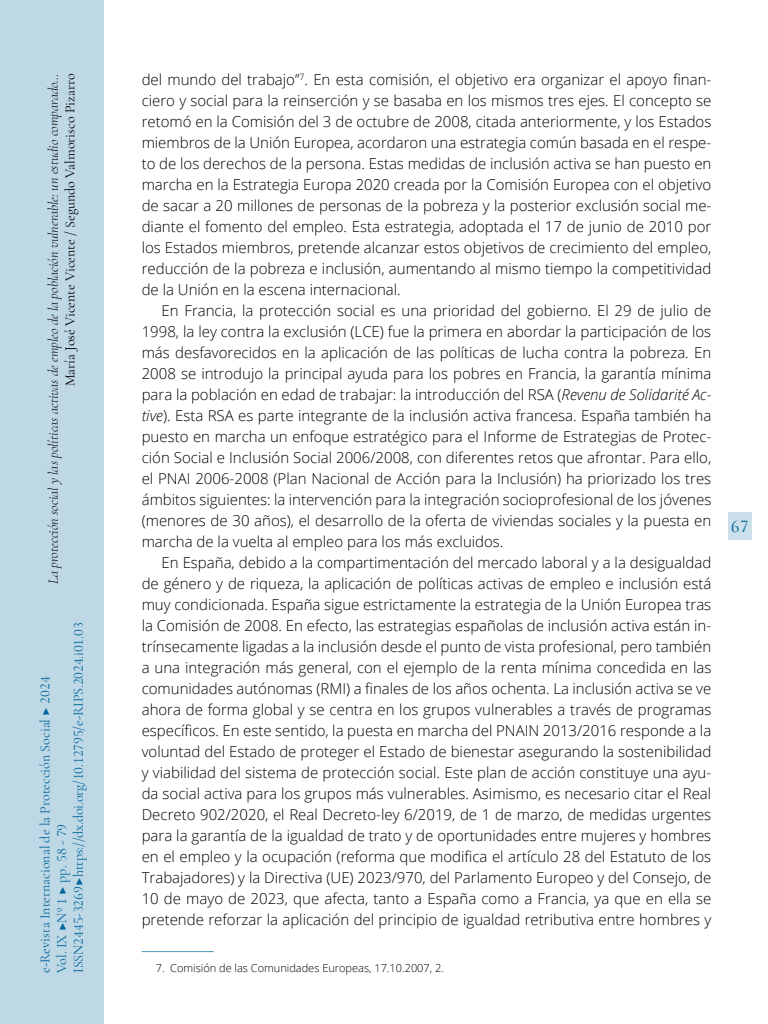
<style>
.page{position:relative;width:768px;height:1024px;background:#fff}
.page>*{position:absolute;margin:0;border:0;box-sizing:border-box;transform-origin:0 0}
.t1{font:500 18px "Cormorant Garamond";color:#006599}
.t2{font:300 15px/21px "Open Sans";color:#000;text-align:justify}
.t3{font:14px/16.8px "Cormorant Garamond";color:#006599}
.t4{font:italic 300 14px "Cormorant Garamond";color:#000}
.t5{font:14px "Cormorant Garamond";color:#000}
.t6{font:300 11px "Open Sans";color:#000}
.s1{font-style:italic}
</style>
<div class="page">
<hr style="left:142px;top:951px;width:72px;height:1px;background:#4d93b8">
<div style="left:0;top:0;width:103px;height:1024px;background:#bfd8e6"></div>
<div style="left:728px;top:512px;width:23px;height:28px;background:#cce0eb"></div>
<p class="t4" style="left:45px;top:584px;width:512px;rotate:-90deg">La protección social y las políticas activas de empleo de la población vulnerable: un estudio comparado…</p>
<p class="t5" style="left:62px;top:386px;width:314px;rotate:-90deg">María José Vicente Vicente / Segundo Valmorisco Pizarro</p>
<p class="t3" style="left:36px;top:973px;width:352px;rotate:-90deg">e-Revista Internacional de la Protección Social ▶ 2024<br>Vol. IX ▶Nº 1 ▶ pp. 58 - 79<br>ISSN 2445-3269 ▶ https://dx.doi.org/10.12795/e-RIPS.2024.i01.03</p>
<p class="t2" style="left:142px;top:69px;width:571px">del mundo del trabajo”<sup>7</sup>. En esta comisión, el objetivo era organizar el apoyo finan&shy;ciero y social para la reinserción y se basaba en los mismos tres ejes. El concepto se retomó en la Comisión del 3 de octubre de 2008, citada anteriormente, y los Estados miembros de la Unión Europea, acordaron una estrategia común basada en el respe&shy;to de los derechos de la persona. Estas medidas de inclusión activa se han puesto en marcha en la Estrategia Europa 2020 creada por la Comisión Europea con el objetivo de sacar a 20 millones de personas de la pobreza y la posterior exclusión social me&shy;diante el fomento del empleo. Esta estrategia, adoptada el 17 de junio de 2010 por los Estados miembros, pretende alcanzar estos objetivos de crecimiento del empleo, reducción de la pobreza e inclusión, aumentando al mismo tiempo la competitividad de la Unión en la escena internacional.</p>
<p class="t2" style="left:142px;top:300px;width:571px;text-indent:20px">En Francia, la protección social es una prioridad del gobierno. El 29 de julio de 1998, la ley contra la exclusión (LCE) fue la primera en abordar la participación de los más desfavorecidos en la aplicación de las políticas de lucha contra la pobreza. En 2008 se introdujo la principal ayuda para los pobres en Francia, la garantía mínima para la población en edad de trabajar: la introducción del RSA (<span class="s1">Revenu de Solidarité Ac&shy;tive</span>). Esta RSA es parte integrante de la inclusión activa francesa. España también ha puesto en marcha un enfoque estratégico para el Informe de Estrategias de Protec&shy;ción Social e Inclusión Social 2006/2008, con diferentes retos que afrontar. Para ello, el PNAI 2006-2008 (Plan Nacional de Acción para la Inclusión) ha priorizado los tres ámbitos siguientes: la intervención para la integración socioprofesional de los jóvenes (menores de 30 años), el desarrollo de la oferta de viviendas sociales y la puesta en marcha de la vuelta al empleo para los más excluidos.</p>
<p class="t2" style="left:142px;top:552px;width:571px;text-indent:20px">En España, debido a la compartimentación del mercado laboral y a la desigualdad de género y de riqueza, la aplicación de políticas activas de empleo e inclusión está muy condicionada. España sigue estrictamente la estrategia de la Unión Europea tras la Comisión de 2008. En efecto, las estrategias españolas de inclusión activa están in&shy;trínsecamente ligadas a la inclusión desde el punto de vista profesional, pero también a una integración más general, con el ejemplo de la renta mínima concedida en las comunidades autónomas (RMI) a finales de los años ochenta. La inclusión activa se ve ahora de forma global y se centra en los grupos vulnerables a través de programas específicos. En este sentido, la puesta en marcha del PNAIN 2013/2016 responde a la voluntad del Estado de proteger el Estado de bienestar asegurando la sostenibilidad y viabilidad del sistema de protección social. Este plan de acción constituye una ayu&shy;da social activa para los grupos más vulnerables. Asimismo, es necesario citar el Real Decreto 902/2020, el Real Decreto-ley 6/2019, de 1 de marzo, de medidas urgentes para la garantía de la igualdad de trato y de oportunidades entre mujeres y hombres en el empleo y la ocupación (reforma que modifica el artículo 28 del Estatuto de los Trabajadores) y la Directiva (UE) 2023/970, del Parlamento Europeo y del Consejo, de 10 de mayo de 2023, que afecta, tanto a España como a Francia, ya que en ella se pretende reforzar la aplicación del principio de igualdad retributiva entre hombres y</p>
<p class="t6" style="left:156px;top:961px;width:290px">7. Comisión de las Comunidades Europeas, 17.10.2007, 2.</p>
<p class="t1" style="left:731px;top:515px;width:19px">67</p>
</div>
